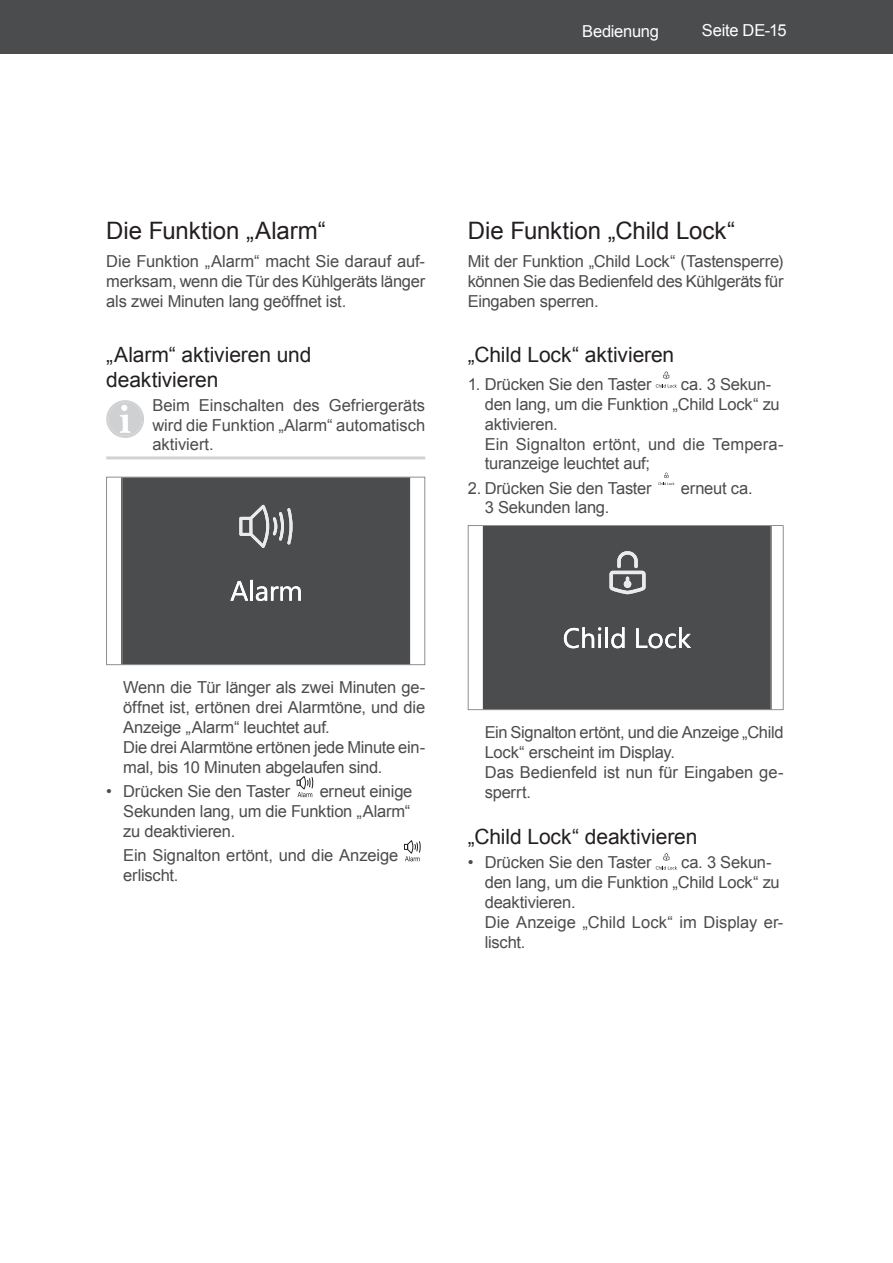
<style>
.page{position:relative;width:893px;height:1263px;background:#fff}
.page>*{position:absolute;margin:0;border:0;box-sizing:border-box;transform-origin:0 0}
.t1{font:24px "Arial";color:#231f20}
.t2{font:21px/25.2px "Arial";letter-spacing:-.005em;color:#231f20}
.t3{font:16.5px/19.8px "Arial";letter-spacing:-.015em;color:#4b4c4d}
.t4{font:16.5px "Arial";letter-spacing:-.015em;color:#fff}
</style>
<div class="page">
<hr style="left:106px;top:456px;width:319px;height:3px;background:#d1d2d4">
<svg style="left:106px;top:400px;width:38px;height:38px"></svg>
<svg style="left:106px;top:477px;width:319px;height:188px;background:#5f6061"></svg>
<svg style="left:297px;top:776px;width:16px;height:21px"></svg>
<svg style="left:404px;top:840px;width:17px;height:21px"></svg>
<svg style="left:656px;top:372px;width:21px;height:16px"></svg>
<svg style="left:658px;top:473px;width:16px;height:12px"></svg>
<svg style="left:468px;top:525px;width:315px;height:185px;background:#5c5d5e"></svg>
<svg style="left:656px;top:853px;width:21px;height:17px"></svg>
<div style="left:0;top:0;width:893px;height:54px;background:#4b4c4d"></div>
<p class="t4" style="left:582px;top:22px;width:78px">Bedienung</p>
<p class="t4" style="left:702px;top:22px;width:86px">Seite DE-15</p>
<h1 class="t1" style="left:106px;top:217px;width:221px">Die Funktion „Alarm“</h1>
<p class="t3" style="left:106px;top:251px;width:320px;text-align:justify">Die Funktion „Alarm“ macht Sie darauf auf&shy;merksam, wenn die Tür des Kühlgeräts länger als zwei Minuten lang geöffnet ist.</p>
<p class="t2" style="left:106px;top:342px;width:207px">„Alarm“ aktivieren und deaktivieren</p>
<p class="t3" style="left:152px;top:395px;width:274px;text-align:justify">Beim Einschalten des Gefriergeräts wird die Funktion „Alarm“ automatisch aktiviert.</p>
<h1 class="t1" style="left:468px;top:217px;width:269px">Die Funktion „Child Lock“</h1>
<p class="t3" style="left:468px;top:251px;width:317px;text-align:justify">Mit der Funktion „Child Lock“ (Tastensperre) können Sie das Bedienfeld des Kühlgeräts für Eingaben sperren.</p>
<p class="t2" style="left:468px;top:342px;width:208px">„Child Lock“ aktivieren</p>
<p class="t3" style="left:468px;top:375px;width:185px">1. Drücken Sie den Taster</p>
<p class="t3" style="left:485px;top:375px;width:300px;text-indent:196px">ca. 3 Sekun&shy;den lang, um die Funktion „Child Lock“ zu aktivieren.<br>Ein Signalton ertönt, und die Tempera&shy;turanzeige leuchtet auf;</p>
<p class="t3" style="left:468px;top:478px;width:185px">2. Drücken Sie den Taster</p>
<p class="t3" style="left:681px;top:478px;width:73px">erneut ca.</p>
<p class="t3" style="left:485px;top:498px;width:126px">3 Sekunden lang.</p>
<p class="t3" style="left:123px;top:678px;width:303px">Wenn die Tür länger als zwei Minuten ge&shy;öffnet ist, ertönen drei Alarmtöne, und die Anzeige „Alarm“ leuchtet auf.<br>Die drei Alarmtöne ertönen jede Minute ein&shy;mal, bis 10 Minuten abgelaufen sind.</p>
<p class="t3" style="left:106px;top:782px;width:185px">• Drücken Sie den Taster</p>
<p class="t3" style="left:123px;top:782px;width:291px;text-align:justify;text-indent:196px">erneut einige Sekunden lang, um die Funktion „Alarm“ zu deaktivieren.</p>
<p class="t3" style="left:123px;top:846px;width:277px">Ein Signalton ertönt, und die Anzeige erlischt.</p>
<p class="t3" style="left:485px;top:723px;width:300px">Ein Signalton ertönt, und die Anzeige „Child<br>Lock“ erscheint im Display.<br>Das Bedienfeld ist nun für Eingaben ge&shy;sperrt.</p>
<p class="t2" style="left:468px;top:824px;width:231px">„Child Lock“ deaktivieren</p>
<p class="t3" style="left:468px;top:853px;width:185px">• Drücken Sie den Taster</p>
<p class="t3" style="left:485px;top:853px;width:300px;text-indent:196px">ca. 3 Sekun&shy;den lang, um die Funktion „Child Lock“ zu deaktivieren.<br>Die Anzeige „Child Lock“ im Display er&shy;lischt.</p>
</div>
